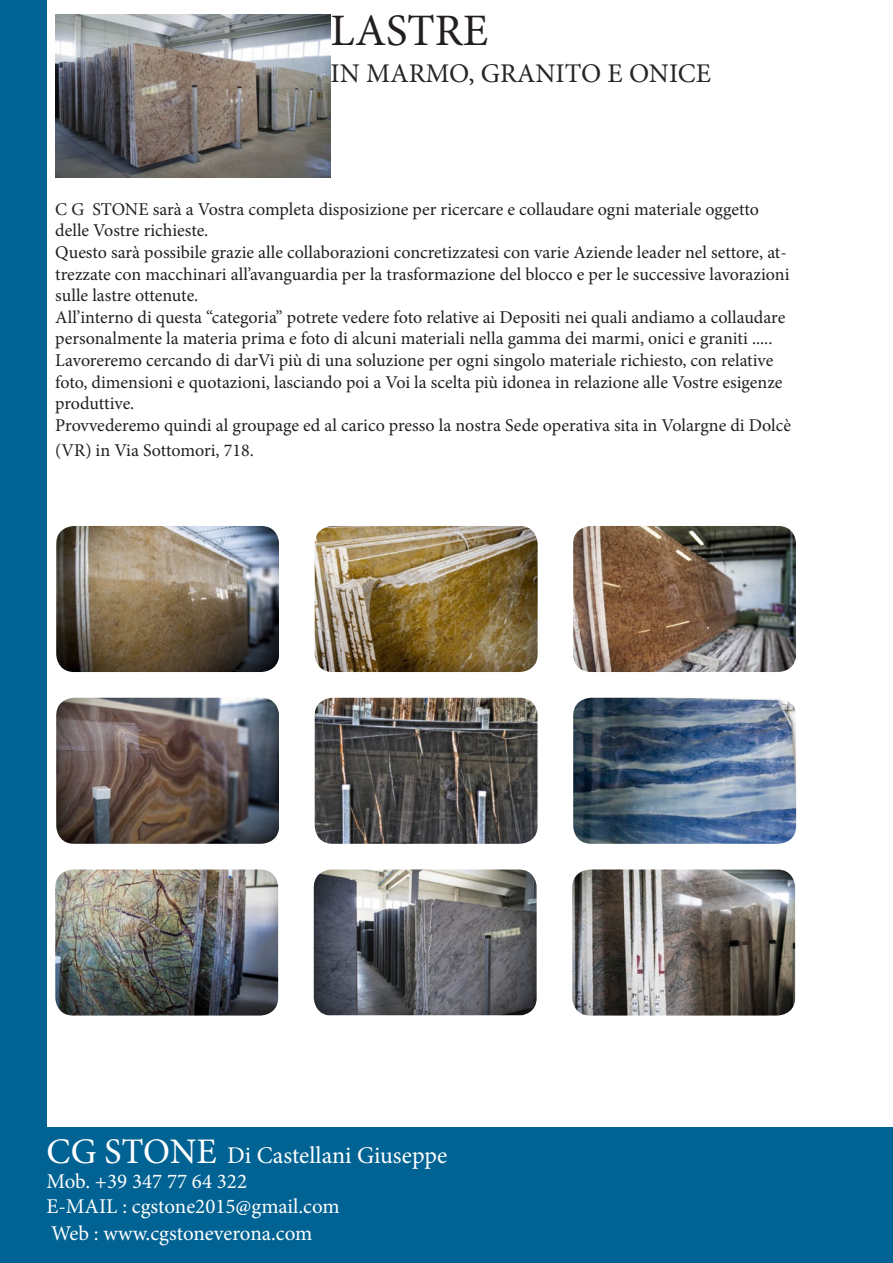
<style>
.page{position:relative;width:893px;height:1263px;background:#fff}
.page>*{position:absolute;margin:0;border:0;box-sizing:border-box;transform-origin:0 0}
.t1{font:45px "Minion Pro";color:#231f20}
.t2{font:27px "Minion Pro";color:#262624}
.t3{font:24px "Minion Pro";letter-spacing:-.005em;color:#fff}
.t4{font:21px "Minion Pro";color:#fff}
.t5{font:18px/21.6px "Minion Pro";color:#231f20}
.s1{font-size:36px}
</style>
<div class="page">
<div style="left:0;top:0;width:47px;height:1263px;background:#016393"></div>
<div style="left:0;top:1128px;width:893px;height:135px;background:#016393"></div>
<img style="left:55px;top:15px;width:276px;height:163px">
<img style="left:56px;top:526px;width:223px;height:146px">
<img style="left:315px;top:526px;width:223px;height:146px">
<img style="left:573px;top:526px;width:223px;height:146px">
<img style="left:56px;top:698px;width:223px;height:146px">
<img style="left:315px;top:698px;width:222px;height:146px">
<img style="left:573px;top:698px;width:223px;height:146px">
<img style="left:55px;top:869px;width:223px;height:146px">
<img style="left:314px;top:869px;width:223px;height:146px">
<img style="left:572px;top:869px;width:223px;height:146px">
<p class="t1" style="left:331px;top:1px;width:159px">LASTRE</p>
<p class="t2" style="left:331px;top:56px;width:382px">IN MARMO, GRANITO E ONICE</p>
<p class="t5" style="left:55px;top:198px;width:705px">C G STONE sarà a Vostra completa disposizione per ricercare e collaudare ogni materiale oggetto delle Vostre richieste.</p>
<p class="t5" style="left:55px;top:242px;width:736px">Questo sarà possibile grazie alle collaborazioni concretizzatesi con varie Aziende leader nel settore, at&shy;trezzate con macchinari all’avanguardia per la trasformazione del blocco e per le successive lavorazioni sulle lastre ottenute.</p>
<p class="t5" style="left:55px;top:306px;width:731px">All’interno di questa “categoria” potrete vedere foto relative ai Depositi nei quali andiamo a collaudare personalmente la materia prima e foto di alcuni materiali nella gamma dei marmi, onici e graniti .....</p>
<p class="t5" style="left:55px;top:350px;width:729px">Lavoreremo cercando di darVi più di una soluzione per ogni singolo materiale richiesto, con relative foto, dimensioni e quotazioni, lasciando poi a Voi la scelta più idonea in relazione alle Vostre esigenze produttive.</p>
<p class="t5" style="left:55px;top:413px;width:737px;line-height:25.2px">Provvederemo quindi al groupage ed al carico presso la nostra Sede operativa sita in Volargne di Dolcè (VR) in Via Sottomori, 718.</p>
<p class="t3" style="left:47px;top:1139px;width:402px"><span class="s1">CG STONE</span> Di Castellani Giuseppe</p>
<p class="t4" style="left:47px;top:1167px;width:202px">Mob. +39 347 77 64 322</p>
<p class="t4" style="left:47px;top:1192px;width:295px">E-MAIL : cgstone2015@gmail.com</p>
<p class="t4" style="left:51px;top:1219px;width:263px">Web : www.cgstoneverona.com</p>
</div>
